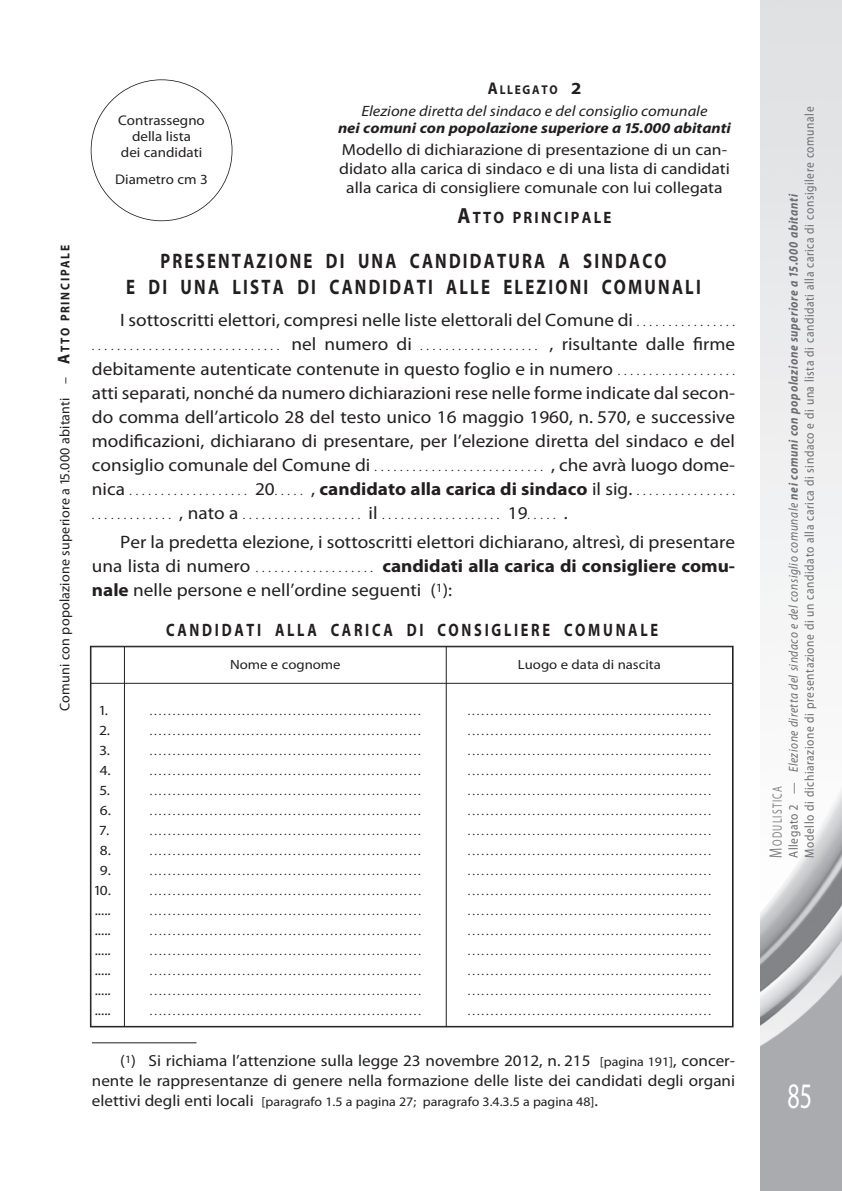
<style>
.page{position:relative;width:842px;height:1191px;background:#fff}
.page>*{position:absolute;margin:0;border:0;box-sizing:border-box;transform-origin:0 0}
.t1{font:36px "Myriad Pro";color:#fff;scale:.67 1}
.t2{font:700 21px/26px "Myriad Pro";letter-spacing:.13em;color:#231f20;text-align:center;scale:.8 1}
.t3{font:18px/24px "Myriad Pro";color:#231f20;text-align:justify;scale:1.07 1}
.t4{font:700 18px "Myriad Pro";letter-spacing:.185em;color:#231f20;scale:.8 1}
.t5{font:700 16.4px "Myriad Pro";letter-spacing:.15em;color:#231f20;scale:.9 1}
.t6{font:16px/20px "Myriad Pro";color:#231f20;text-align:right;scale:1.07 1}
.t7{font:16px/19px "Myriad Pro";color:#231f20;text-align:center;scale:1.1 1}
.t8{font:italic 700 15px "Myriad Pro";color:#231f20;scale:1.1 1}
.t9{font:italic 15px "Myriad Pro";color:#231f20;scale:1.1 1}
.t10{font:14px/20px "Myriad Pro";letter-spacing:.015em;color:#231f20;scale:1.1 1}
.t11{font:14px "Myriad Pro";letter-spacing:.015em;color:#231f20}
.t12{font:14px/16px "Myriad Pro";letter-spacing:.015em;color:#231f20;text-align:center;scale:1.07 1}
.t13{font:13.6px "Myriad Pro";letter-spacing:.135em;color:#808285;scale:.7 1}
.t14{font:13.4px "Myriad Pro";color:#231f20;scale:1.1 1}
.t15{font:13px/16px "Myriad Pro";letter-spacing:.05em;color:#6c6d70;scale:.88 1}
.t16{font:13px "Myriad Pro";color:#231f20;scale:1.07 1}
.t17{font:700 12.8px "Myriad Pro";letter-spacing:.15em;color:#231f20;scale:.9 1}
.t18{font:12px/20px "Garamond Premr Pro";color:#231f20;text-align:justify;scale:1.1 1}
.t19{font:12px/24px "Garamond Premr Pro";color:#231f20;scale:1.07 1}
.s1{font-weight:700;font-size:17px}
.s2{font-weight:700;font-size:12.8px}
.s3{font-size:17px}
.s4{font-size:22px}
.s5{font-family:"Garamond Premr Pro";font-size:12px}
.s6{font-family:"Myriad Pro";font-size:18px}
.s7{font-family:"Myriad Pro";font-weight:700;font-size:18px}
.s8{font-weight:700}
.s9{color:#fff}
.s10{font-size:13px}
.s11{font-size:16px}
.s12{font-style:italic}
.s13{font-weight:700;font-style:italic}
.s14{font-size:18px}
</style>
<div class="page">
<svg style="left:761px;top:0;width:81px;height:1191px"></svg>
<hr style="left:92px;top:1042px;width:104px;height:1px;background:#231f20">
<hr style="left:91px;top:646px;width:1px;height:380px;background:#231f20">
<hr style="left:124px;top:646px;width:1px;height:380px;background:#231f20">
<hr style="left:446px;top:646px;width:1px;height:380px;background:#231f20">
<hr style="left:732px;top:646px;width:1px;height:380px;background:#231f20">
<hr style="left:91px;top:646px;width:642px;height:1px;background:#231f20">
<hr style="left:91px;top:683px;width:642px;height:1px;background:#231f20">
<hr style="left:91px;top:1026px;width:642px;height:1px;background:#231f20">
<p class="t11" style="left:59px;top:711px;width:468px;rotate:-90deg">comuni con popolazione superiore a 15.000 abitanti – <span class="s1">A</span><span class="s2">T T O PRINCI PAL E</span></p>
<p class="t12" style="left:118px;top:113px;width:82px">contrassegno della lista<br>dei candidati</p>
<p class="t12" style="left:115px;top:173px;width:88px">diametro cm 3</p>
<p class="t17" style="left:488px;top:84px;width:105px"><span class="s3">A</span>LLEGATO <span class="s3">2</span></p>
<p class="t9" style="left:361px;top:105px;width:316px">Elezione diretta del sindaco e del consiglio comunale</p>
<p class="t8" style="left:338px;top:122px;width:359px">nei comuni con popolazione superiore a 15.000 abitanti</p>
<h3 class="t7" style="left:339px;top:141px;width:357px">modello di dichiarazione di presentazione di un can&shy;didato alla carica di sindaco e di una lista di candidati alla carica di consigliere comunale con lui collegata</h3>
<h3 class="t5" style="left:457px;top:212px;width:173px"><span class="s4">A</span>TTO PRINCIPALE</h3>
<h2 class="t2" style="left:126px;top:249px;width:720px">PRESENTAZIONE DI UNA CANDIDATURA A SINDACO<br>E DI UNA LISTA DI CANDIDATI ALLE ELEZIONI COMUNALI</h2>
<h3 class="t3" style="left:120px;top:310px;width:576px">i sottoscritti elettori, compresi nelle liste elettorali del comune di <span class="s5">. . . . . . . . . . . . . . . .</span></h3>
<p class="t19" style="left:92px;top:336px;width:603px">.............................. <span class="s6">nel numero di</span> ................... <span class="s6">, risultante dalle firme</span></p>
<p class="t3" style="left:92px;top:358px;width:603px">debitamente autenticate contenute in questo foglio e in numero <span class="s5">. . . . . . . . . . . . . . . . . . . </span>atti separati, nonché da numero dichiarazioni rese nelle forme indicate dal secon&shy;do comma dell’articolo 28 del testo unico 16 maggio 1960, n. 570, e successive modificazioni, dichiarano di presentare, per l’elezione diretta del sindaco e del consigliocomunaledelcomunedi <span class="s5">. . . . . . . . . . . . . . . . . . . . . . . . . . .</span> ,cheavràluogodome-</p>
<p class="t19" style="left:92px;top:480px;width:603px"><span class="s6">nica</span>................... <span class="s6">20</span>..... <span class="s6">,</span><span class="s7">candidatoallacaricadisindaco</span><span class="s6">ilsig.</span>................ ............. <span class="s6">,natoa</span>................... <span class="s6">il</span>................... <span class="s6">19</span>..... <span class="s6">.</span></p>
<h3 class="t3" style="left:92px;top:531px;width:603px;text-indent:28px">Per la predetta elezione, i sottoscritti elettori dichiarano, altresì, di presentare una lista di numero <span class="s5">. . . . . . . . . . . . . . . . . . .</span> <span class="s8">candidati alla carica di consigliere comu&shy;nale</span> nelle persone e nell’ordine seguenti (<sup>1</sup>):</h3>
<h3 class="t4" style="left:166px;top:623px;width:616px">CANDIDATI ALLA CARICA DI CONSIGLIERE COMUNALE</h3>
<p class="t14" style="left:230px;top:659px;width:102px">nome e cognome</p>
<p class="t14" style="left:518px;top:659px;width:131px">luogo e data di nascita</p>
<p class="t10" style="left:95px;top:701px;width:16px"><span class="s9">1</span>1.<br><span class="s9">1</span>2.<br><span class="s9">1</span>3.<br><span class="s9">1</span>4.<br><span class="s9">1</span>5.<br><span class="s9">1</span>6.<br><span class="s9">1</span>7.<br><span class="s9">1</span>8.<br><span class="s9">1</span>9.<br>10. ..... ..... ..... ..... ..... .....</p>
<p class="t18" style="left:150px;top:702px;width:248px">........................................................... ........................................................... ........................................................... ........................................................... ........................................................... ........................................................... ........................................................... ........................................................... ........................................................... ........................................................... ........................................................... ........................................................... ........................................................... ........................................................... ........................................................... ...........................................................</p>
<p class="t18" style="left:468px;top:702px;width:223px">..................................................... ..................................................... ..................................................... ..................................................... ..................................................... ..................................................... ..................................................... ..................................................... ..................................................... ..................................................... ..................................................... ..................................................... ..................................................... ..................................................... ..................................................... .....................................................</p>
<h3 class="t6" style="left:92px;top:1051px;width:603px">(<sup>1</sup>) si richiama l’attenzione sulla legge 23 novembre 2012, n. 215 <span class="s10">[pagina 191]</span>, concer&shy;nente le rappresentanze di genere nella formazione delle liste dei candidati degli organi</h3>
<p class="t16" style="left:92px;top:1096px;width:475px"><span class="s11">elettivi degli enti locali</span> [paragrafo 1.5 a pagina 27; paragrafo 3.4.3.5 a pagina 48]<span class="s11">.</span></p>
<p class="t15" style="left:786px;top:857px;width:855px;rotate:-90deg">allegato 2 — <span class="s12">Elezione diretta del sindaco e del consiglio comunale</span> <span class="s13">nei comuni con popolazione superiore a 15.000 abitanti<br></span>modello di dichiarazione di presentazione di un candidato alla carica di sindaco e di una lista di candidati alla carica di consigilere comunale</p>
<p class="t13" style="left:772px;top:857px;width:104px;rotate:-90deg"><span class="s14">m</span>odulistica</p>
<h1 class="t1" style="left:787px;top:1082px;width:38px">85</h1>
</div>
